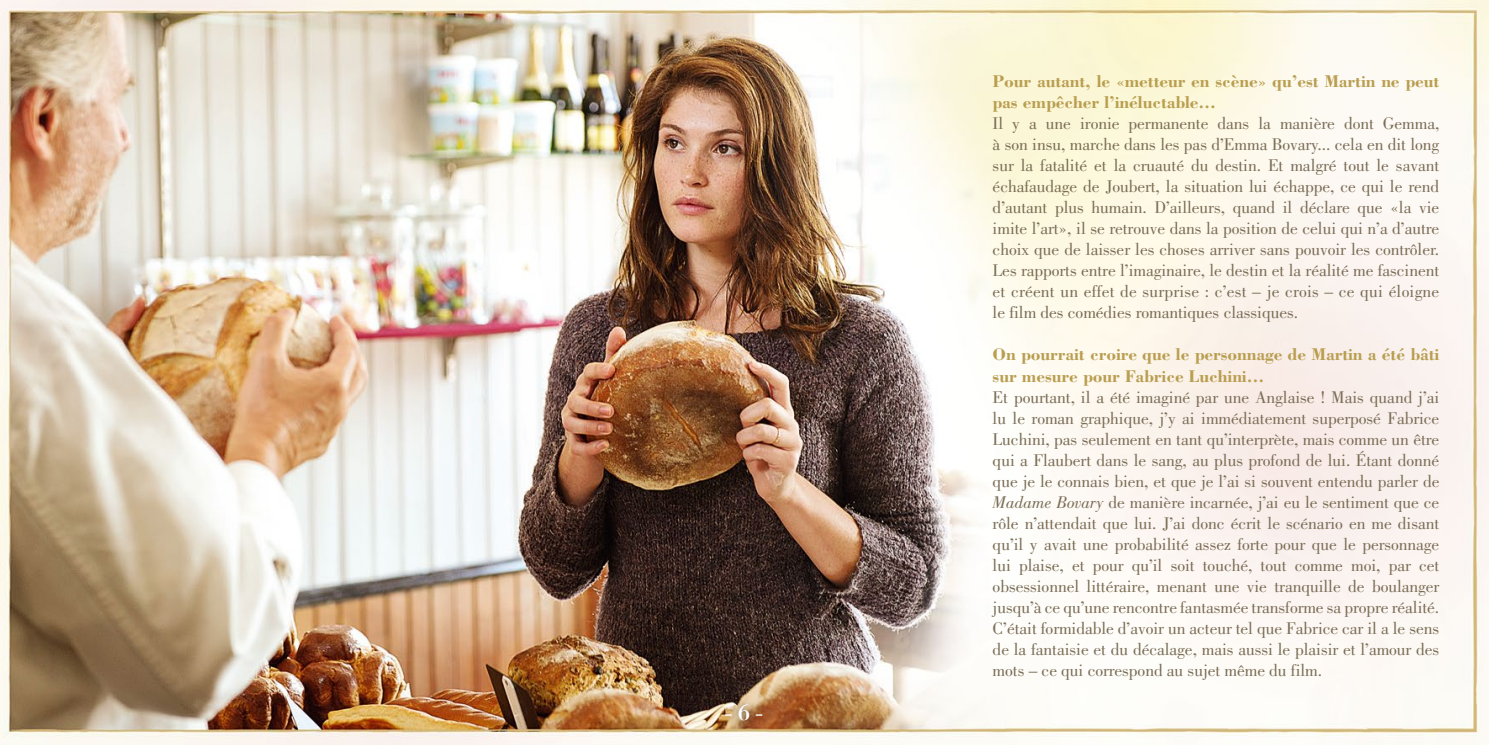
<style>
.page{position:relative;width:1489px;height:745px;background:#fff}
.page>*{position:absolute;margin:0;border:0;box-sizing:border-box;transform-origin:0 0}
.t1{font:24.5px "Bodoni";color:#fff}
.t2{font:17.5px/21px "Bodoni";letter-spacing:-.005em;color:#7b6d56;text-align:justify}
.t3{font:700 17.5px/21px "Bodoni";letter-spacing:-.005em;color:#b99e50}
.s1{font-style:italic}
</style>
<div class="page">
<img style="left:0;top:0;width:1488px;height:744px">
<div style="left:717px;top:695px;width:53px;height:33px;background:#1a1a18;opacity:.75"></div>
<h1 class="t1" style="left:724px;top:696px;width:40px">- 6 -</h1>
<p class="t3" style="left:992px;top:70px;width:448px">Pour autant, le «metteur en scène» qu’est Martin ne peut pas empêcher l’inéluctable…</p>
<p class="t2" style="left:992px;top:113px;width:448px">Il y a une ironie permanente dans la manière dont Gemma, à son insu, marche dans les pas d’Emma Bovary... cela en dit long sur la fatalité et la cruauté du destin. Et malgré tout le savant échafaudage de Joubert, la situation lui échappe, ce qui le rend d’autant plus humain. D’ailleurs, quand il déclare que «la vie imite l’art», il se retrouve dans la position de celui qui n’a d’autre choix que de laisser les choses arriver sans pouvoir les contrôler.<br>Les rapports entre l’imaginaire, le destin et la réalité me fascinent et créent un effet de surprise : c’est – je crois – ce qui éloigne le film des comédies romantiques classiques.</p>
<p class="t3" style="left:992px;top:343px;width:448px">On pourrait croire que le personnage de Martin a été bâti sur mesure pour Fabrice Luchini…</p>
<p class="t2" style="left:992px;top:386px;width:448px">Et pourtant, il a été imaginé par une Anglaise ! Mais quand j’ai lu le roman graphique, j’y ai immédiatement superposé Fabrice Luchini, pas seulement en tant qu’interprète, mais comme un être qui a Flaubert dans le sang, au plus profond de lui. Étant donné que je le connais bien, et que je l’ai si souvent entendu parler de <span class="s1">Madame Bovary</span> de manière incarnée, j’ai eu le sentiment que ce rôle n’attendait que lui. J’ai donc écrit le scénario en me disant qu’il y avait une probabilité assez forte pour que le personnage lui plaise, et pour qu’il soit touché, tout comme moi, par cet obsessionnel littéraire, menant une vie tranquille de boulanger jusqu’à ce qu’une rencontre fantasmée transforme sa propre réalité.<br>C’était formidable d’avoir un acteur tel que Fabrice car il a le sens de la fantaisie et du décalage, mais aussi le plaisir et l’amour des mots – ce qui correspond au sujet même du film.</p>
</div>
